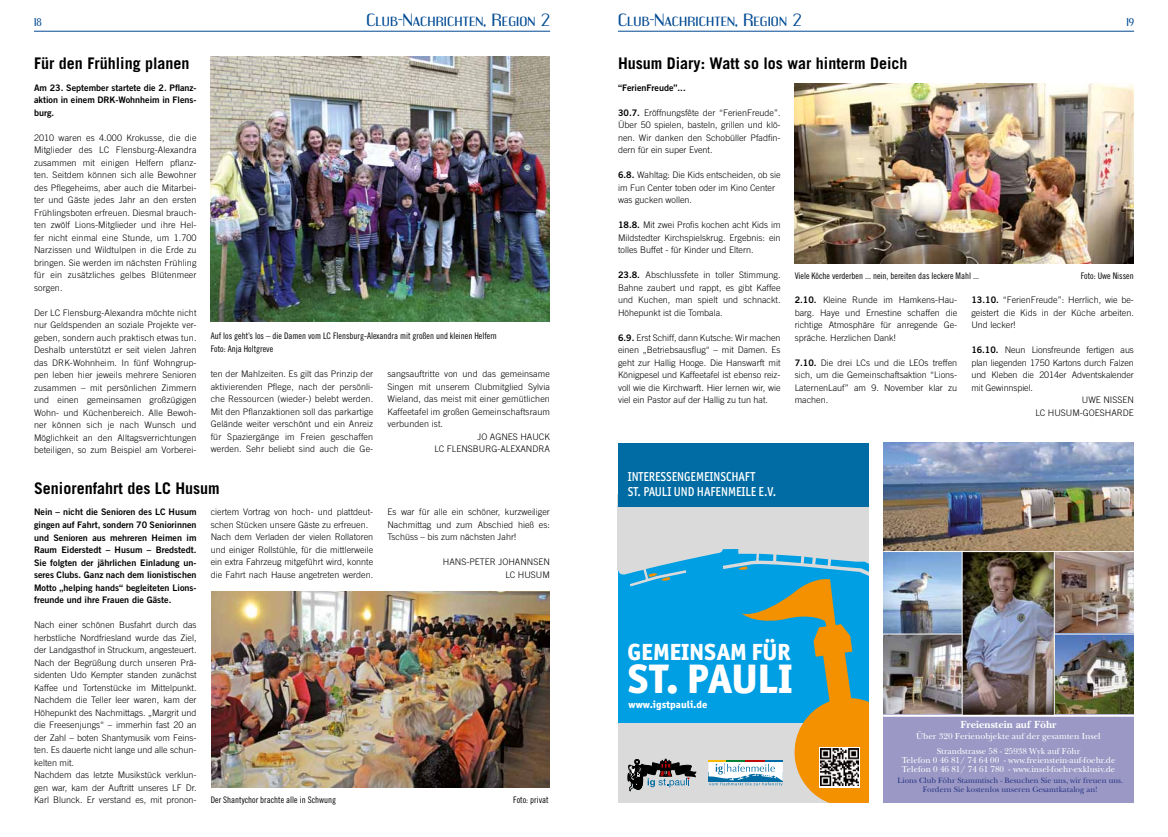
<style>
.page{position:relative;width:1168px;height:837px;background:#fff}
.page>*{position:absolute;margin:0;border:0;box-sizing:border-box;transform-origin:0 0}
.t1{font:800 41.4px "Officina San ITC";color:#fff}
.t2{font:800 23.4px "Officina San ITC";color:#fff}
.t3{font:700 16px "Trade Gothic";color:#000}
.t4{font:15px "Engebrechtre Ex";letter-spacing:.01em;color:#004a93}
.t5{font:500 13px/15.6px "Officina San ITC";color:#fff;scale:.9 1}
.t6{font:700 10.8px "New Baskerville";color:#fff}
.t7{font:800 10.2px "Officina San ITC";color:#fff}
.t8{font:9.5px "Engebrechtre Rg";color:#004a93}
.t9{font:300 9px/12.5px "Trade Gothic";color:#000;text-align:justify}
.t10{font:9px/12.5px "Trade Gothic Bold Two";color:#000;text-align:justify}
.t11{font:9px/12.5px "Trade Gothic Cond Eighteen";color:#000}
.t12{font:9px/14.4px "New Baskerville";color:#fff;text-align:center}
.t13{font:8.1px/9.7px "New Baskerville";color:#253483;text-align:center}
.s1{font-family:"Trade Gothic Bold Two";font-weight:400}
</style>
<div class="page">
<hr style="left:34px;top:31px;width:516px;height:1px;background:#004a93">
<hr style="left:618px;top:31px;width:516px;height:1px;background:#004a93">
<img style="left:211px;top:57px;width:339px;height:264px">
<img style="left:211px;top:591px;width:339px;height:196px">
<img style="left:795px;top:83px;width:339px;height:180px">
<img style="left:1055px;top:552px;width:79px;height:81px">
<img style="left:1055px;top:634px;width:79px;height:80px">
<img style="left:883px;top:634px;width:79px;height:80px">
<img style="left:883px;top:552px;width:79px;height:81px">
<div style="left:883px;top:714px;width:251px;height:88px;background:#9b98c5"></div>
<img style="left:883px;top:442px;width:251px;height:109px">
<img style="left:963px;top:552px;width:91px;height:162px">
<hr style="left:883px;top:714px;width:251px;height:2px;background:#fff">
<div style="left:618px;top:510px;width:251px;height:217px;background:#009ee3"></div>
<div style="left:618px;top:723px;width:251px;height:79px;background:#dadada"></div>
<svg style="left:618px;top:506px;width:251px;height:81px;fill:#dadada"></svg>
<svg style="left:738px;top:566px;width:9px;height:4px"></svg>
<svg style="left:773px;top:552px;width:3px;height:11px"></svg>
<svg style="left:801px;top:555px;width:3px;height:10px"></svg>
<svg style="left:812px;top:556px;width:4px;height:10px"></svg>
<svg style="left:828px;top:557px;width:3px;height:9px"></svg>
<svg style="left:648px;top:572px;width:22px;height:9px"></svg>
<div style="left:618px;top:442px;width:251px;height:64px;background:#006ca3"></div>
<svg style="left:628px;top:758px;width:68px;height:32px"></svg>
<svg style="left:708px;top:577px;width:161px;height:226px"></svg>
<p class="t8" style="left:34px;top:17px;width:9px">18</p>
<h3 class="t4" style="left:366px;top:11px;width:185px">Club-Nachrichten, Region 2</h3>
<h3 class="t4" style="left:618px;top:11px;width:185px">Club-Nachrichten, Region 2</h3>
<p class="t8" style="left:1126px;top:17px;width:9px">19</p>
<h3 class="t3" style="left:34px;top:54px;width:157px">Für den Frühling planen</h3>
<p class="t10" style="left:34px;top:81px;width:164px">Am 23. September startete die 2. Pflanz&shy;aktion in einem DRK-Wohnheim in Flens&shy;burg.</p>
<p class="t9" style="left:34px;top:131px;width:164px">2010 waren es 4.000 Krokusse, die die Mitglieder des LC Flensburg-Alexandra zusammen mit einigen Helfern pflanz&shy;ten. Seitdem können sich alle Bewohner des Pflegeheims, aber auch die Mitarbei&shy;ter und Gäste jedes Jahr an den ersten Frühlingsboten erfreuen. Diesmal brauch&shy;ten zwölf Lions-Mitglieder und ihre Hel&shy;fer nicht einmal eine Stunde, um 1.700<br>Narzissen und Wildtulpen in die Erde zu bringen. Sie werden im nächsten Frühling für ein zusätzliches gelbes Blütenmeer sorgen.</p>
<p class="t9" style="left:34px;top:306px;width:164px">Der LC Flensburg-Alexandra möchte nicht nur Geldspenden an soziale Projekte ver&shy;geben, sondern auch praktisch etwas tun.<br>Deshalb unterstützt er seit vielen Jahren das DRK-Wohnheim. In fünf Wohngrup&shy;pen leben hier jeweils mehrere Senioren zusammen – mit persönlichen Zimmern und einen gemeinsamen großzügigen Wohn- und Küchenbereich. Alle Bewoh&shy;ner können sich je nach Wunsch und Möglichkeit an den Alltagsverrichtungen beteiligen, so zum Beispiel am Vorberei-</p>
<p class="t11" style="left:211px;top:330px;width:288px">Auf los geht’s los – die Damen vom LC Flensburg-Alexandra mit großen und kleinen Helfern<br>Foto: Anja Holtgreve</p>
<p class="t9" style="left:387px;top:367px;width:164px">sangsauftritte von und das gemeinsame</p>
<p class="t9" style="left:387px;top:380px;width:164px">Singen mit unserem Clubmitglied Sylvia</p>
<p class="t9" style="left:387px;top:392px;width:164px">Wieland, das meist mit einer gemütlichen</p>
<p class="t9" style="left:387px;top:405px;width:164px">Kaffeetafel im großen Gemeinschaftsraum</p>
<p class="t9" style="left:387px;top:417px;width:57px">verbunden ist.</p>
<p class="t9" style="left:477px;top:430px;width:25px">Jo Agnes</p>
<p class="t9" style="left:520px;top:430px;width:14px">Hauck</p>
<p class="t9" style="left:434px;top:442px;width:24px">LC Flensburg</p>
<p class="t9" style="left:497px;top:442px;width:30px">-Alexandra</p>
<p class="t9" style="left:211px;top:367px;width:164px">ten der Mahlzeiten. Es gilt das Prinzip der aktivierenden Pflege, nach der persönli&shy;che Ressourcen (wieder-) belebt werden.<br>Mit den Pflanzaktionen soll das parkartige Gelände weiter verschönt und ein Anreiz für Spaziergänge im Freien geschaffen werden. Sehr beliebt sind auch die Ge-</p>
<h3 class="t3" style="left:34px;top:478px;width:187px">Seniorenfahrt des LC Husum</h3>
<p class="t9" style="left:211px;top:505px;width:164px;text-align:left">ciertem Vortrag von hoch- und plattdeut&shy;schen Stücken unsere Gäste zu erfreuen.<br>Nach dem Verladen der vielen Rollatoren und einiger Rollstühle, für die mittlerweile ein extra Fahrzeug mitgeführt wird, konnte die Fahrt nach Hause angetreten werden.</p>
<p class="t9" style="left:387px;top:505px;width:164px">Es war für alle ein schöner, kurzweiliger Nachmittag und zum Abschied hieß es:<br>Tschüss – bis zum nächsten Jahr!</p>
<p class="t9" style="left:443px;top:555px;width:13px">Hans</p>
<p class="t9" style="left:466px;top:555px;width:15px">-Peter</p>
<p class="t9" style="left:505px;top:555px;width:26px;text-indent:-7px">Johannsen<br>LC Husum</p>
<p class="t10" style="left:34px;top:505px;width:164px">Nein – nicht die Senioren des LC Husum gingen auf Fahrt, sondern 70 Seniorinnen und Senioren aus mehreren Heimen im Raum Eiderstedt – Husum – Bredstedt.<br>Sie folgten der jährlichen Einladung un&shy;seres Clubs. Ganz nach dem lionistischen Motto „helping hands“ begleiteten Lions&shy;freunde und ihre Frauen die Gäste.</p>
<p class="t9" style="left:34px;top:618px;width:164px;text-align:left">Nach einer schönen Busfahrt durch das herbstliche Nordfriesland wurde das Ziel, der Landgasthof in Struckum, angesteuert.<br>Nach der Begrüßung durch unseren Prä&shy;sidenten Udo Kempter standen zunächst Kaffee und Tortenstücke im Mittelpunkt.<br>Nachdem die Teller leer waren, kam der Höhepunkt des Nachmittags. „Margrit und die Freesenjungs“ – immerhin fast 20 an der Zahl – boten Shantymusik vom Feins&shy;ten. Es dauerte nicht lange und alle schun&shy;kelten mit.<br>Nachdem das letzte Musikstück verklun&shy;gen war, kam der Auftritt unseres LF Dr.<br>Karl Blunck. Er verstand es, mit pronon-</p>
<p class="t11" style="left:211px;top:793px;width:127px">Der Shantychor brachte alle in Schwung</p>
<p class="t11" style="left:513px;top:793px;width:37px">Foto: privat</p>
<h3 class="t3" style="left:618px;top:54px;width:291px">Husum Diary: Watt so los war hinterm Deich</h3>
<p class="t10" style="left:618px;top:81px;width:69px">“FerienFreude”...</p>
<p class="t9" style="left:618px;top:106px;width:164px"><span class="s1">30.7.</span> Eröffnungsfête der “FerienFreude”.<br>Über 50 spielen, basteln, grillen und klö&shy;nen. Wir danken den Schobüller Pfadfin&shy;dern für ein super Event.</p>
<p class="t9" style="left:618px;top:168px;width:164px;text-align:left"><span class="s1">6.8.</span> Wahltag: Die Kids entscheiden, ob sie im Fun Center toben oder im Kino Center was gucken wollen.</p>
<p class="t9" style="left:618px;top:218px;width:164px"><span class="s1">18.8.</span> Mit zwei Profis kochen acht Kids im Mildstedter Kirchspielskrug. Ergebnis: ein tolles Buffet - für Kinder und Eltern.</p>
<p class="t9" style="left:618px;top:268px;width:164px"><span class="s1">23.8.</span> Abschlussfete in toller Stimmung.<br>Bahne zaubert und rappt, es gibt Kaffee und Kuchen, man spielt und schnackt.<br>Höhepunkt ist die Tombala.</p>
<p class="t9" style="left:618px;top:331px;width:164px"><span class="s1">6.9.</span> Erst Schiff, dann Kutsche: Wir machen einen „Betriebsausflug“ – mit Damen. Es geht zur Hallig Hooge. Die Hanswarft mit Königpesel und Kaffeetafel ist ebenso reiz&shy;voll wie die Kirchwarft. Hier lernen wir, wie viel ein Pastor auf der Hallig zu tun hat.</p>
<p class="t11" style="left:795px;top:269px;width:186px">Viele Köche verderben ... nein, bereiten das leckere Mahl ...</p>
<p class="t11" style="left:1081px;top:269px;width:55px">Foto: Uwe Nissen</p>
<p class="t9" style="left:795px;top:293px;width:164px"><span class="s1">2.10.</span> Kleine Runde im Hamkens-Hau&shy;barg. Haye und Ernestine schaffen die richtige Atmosphäre für anregende Ge&shy;spräche. Herzlichen Dank!</p>
<p class="t9" style="left:795px;top:356px;width:164px"><span class="s1">7.10.</span> Die drei LCs und die LEOs treffen sich, um die Gemeinschaftsaktion “Lions-LaternenLauf” am 9. November klar zu machen.</p>
<p class="t9" style="left:971px;top:293px;width:164px"><span class="s1">13.10.</span> “FerienFreude”: Herrlich, wie be&shy;geistert die Kids in der Küche arbeiten.<br>Und lecker!</p>
<p class="t9" style="left:971px;top:343px;width:164px"><span class="s1">16.10.</span> Neun Lionsfreunde fertigen aus</p>
<p class="t9" style="left:971px;top:356px;width:164px">plan liegenden 1750 Kartons durch Falzen</p>
<p class="t9" style="left:971px;top:368px;width:164px">und Kleben die 2014er Adventskalender</p>
<p class="t9" style="left:971px;top:381px;width:63px">mit Gewinnspiel.</p>
<p class="t9" style="left:1082px;top:393px;width:34px">Uwe Nissen</p>
<p class="t9" style="left:1035px;top:406px;width:26px">LC Husum</p>
<p class="t9" style="left:1080px;top:406px;width:16px">-Goesharde</p>
<h3 class="t5" style="left:628px;top:468px;width:166px">INTERESSENGEMEINSCHAFT<br>ST. PAULI UND HAFENMEILE E.V.</h3>
<h2 class="t2" style="left:628px;top:637px;width:165px">GEMEINSAM FÜR</h2>
<h1 class="t1" style="left:628px;top:652px;width:167px">ST. PAULI</h1>
<p class="t7" style="left:629px;top:698px;width:80px">WWW.IGSTPAULI.DE</p>
<p class="t6" style="left:960px;top:718px;width:98px">Freienstein auf Föhr</p>
<p class="t12" style="left:916px;top:728px;width:186px">Über 320 Ferienobjekte auf der gesamten Insel<br>Strandstrasse 58 - 25938 Wyk auf Föhr</p>
<p class="t12" style="left:902px;top:754px;width:215px;line-height:9px;text-align:left">Telefon 0 46 81/ 74 64 00 - www.freienstein-auf-foehr.de<br>Telefon 0 46 81/ 74 61 780 - www.insel-foehr-exklusiv.de</p>
<p class="t13" style="left:897px;top:774px;width:227px">Lions Club Föhr Stammtisch - Besuchen Sie uns, wir freuen uns.<br>Fordern Sie kostenlos unseren Gesamtkatalog an!</p>
</div>
